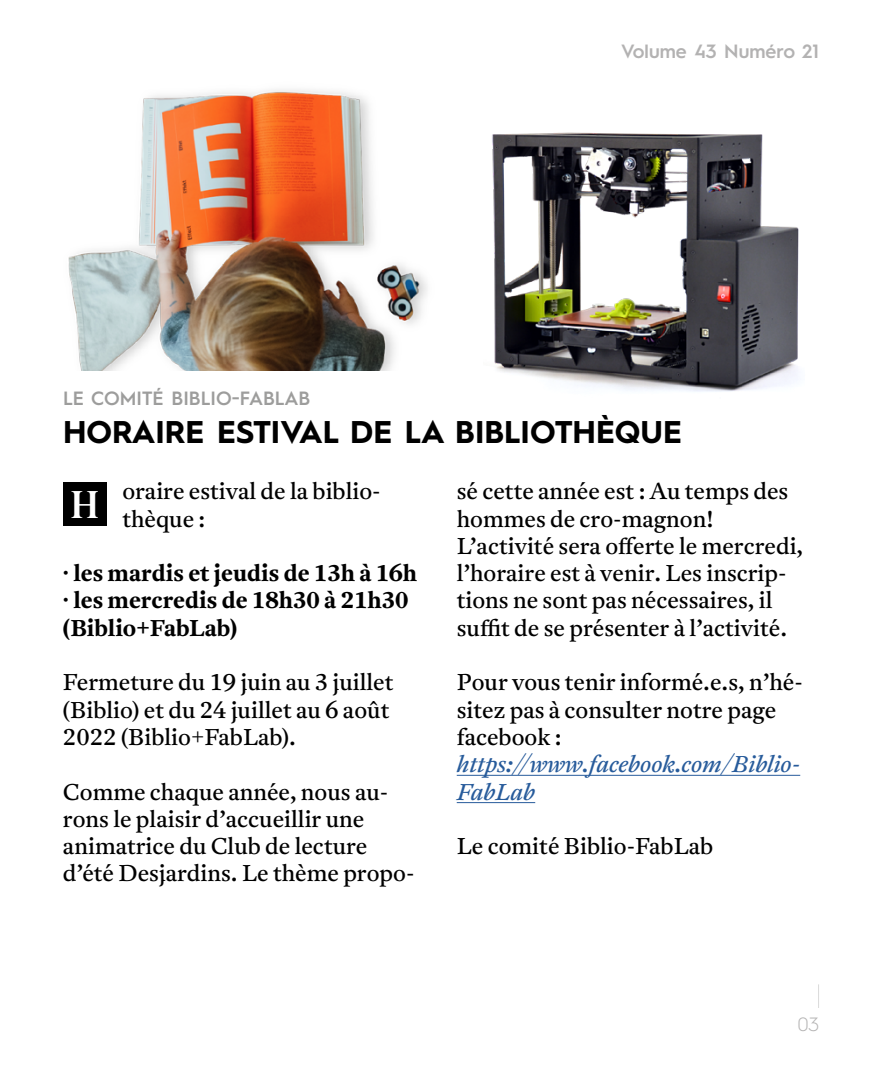
<style>
.page{position:relative;width:882px;height:1071px;background:#fff}
.page>*{position:absolute;margin:0;border:0;box-sizing:border-box;transform-origin:0 0}
.t1{font:600 38.5px "Restora Neue";color:#fff}
.t2{font:700 31.5px "Hurme Geometric Sans 1";color:#000}
.t3{font:22.75px/27.3px "Antwerp";color:#000}
.t4{font:700 22.75px/27.3px "Antwerp";color:#000}
.t5{font:italic 22.75px/27.3px "Antwerp";color:#275b9b}
.t6{font:600 19.25px "Hurme Geometric Sans 1";color:#9d9d9c}
.t7{font:600 19.25px "Hurme Geometric Sans 1";color:#b3b2b2}
.t8{font:300 19.25px "Hurme Geometric Sans 1";color:#b3b2b2}
</style>
<div class="page">
<svg style="left:818px;top:984px;width:1px;height:24px"></svg>
<hr style="left:457px;top:775px;width:343px;height:1px;background:#275b9b">
<hr style="left:457px;top:802px;width:78px;height:1px;background:#275b9b">
<div style="left:63px;top:482px;width:44px;height:44px;background:#000"></div>
<img style="left:68px;top:89px;width:359px;height:281px">
<img style="left:492px;top:132px;width:307px;height:260px">
<p class="t7" style="left:621px;top:38px;width:199px">Volume 43 Numéro 21</p>
<p class="t6" style="left:63px;top:385px;width:249px">LE COMITÉ BIBLIO-FABLAB</p>
<h2 class="t2" style="left:63px;top:410px;width:620px">HORAIRE ESTIVAL DE LA BIBLIOTHÈQUE</h2>
<p class="t3" style="left:122px;top:478px;width:260px">oraire estival de la biblio&shy;thèque :</p>
<p class="t4" style="left:63px;top:560px;width:355px">· les mardis et jeudis de 13h à 16h · les mercredis de 18h30 à 21h30 (Biblio+FabLab)</p>
<p class="t3" style="left:63px;top:669px;width:332px">Fermeture du 19 juin au 3 juillet (Biblio) et du 24 juillet au 6 août<br>2022 (Biblio+FabLab).</p>
<p class="t3" style="left:63px;top:778px;width:353px">Comme chaque année, nous au&shy;rons le plaisir d’accueillir une animatrice du Club de lecture d’été Desjardins. Le thème propo-</p>
<h1 class="t1" style="left:71px;top:481px;width:30px">H</h1>
<p class="t3" style="left:457px;top:478px;width:348px">sé cette année est : Au temps des hommes de cro-magnon!<br>L’activité sera offerte le mercredi, l’horaire est à venir. Les inscrip&shy;tions ne sont pas nécessaires, il suffit de se présenter à l’activité.</p>
<p class="t3" style="left:457px;top:669px;width:348px">Pour vous tenir informé.e.s, n’hé&shy;sitez pas à consulter notre page facebook :</p>
<p class="t5" style="left:457px;top:751px;width:345px">https://www.facebook.com/Biblio-<br>FabLab</p>
<p class="t3" style="left:457px;top:833px;width:258px">Le comité Biblio-FabLab</p>
<p class="t8" style="left:798px;top:1012px;width:23px">03</p>
</div>
